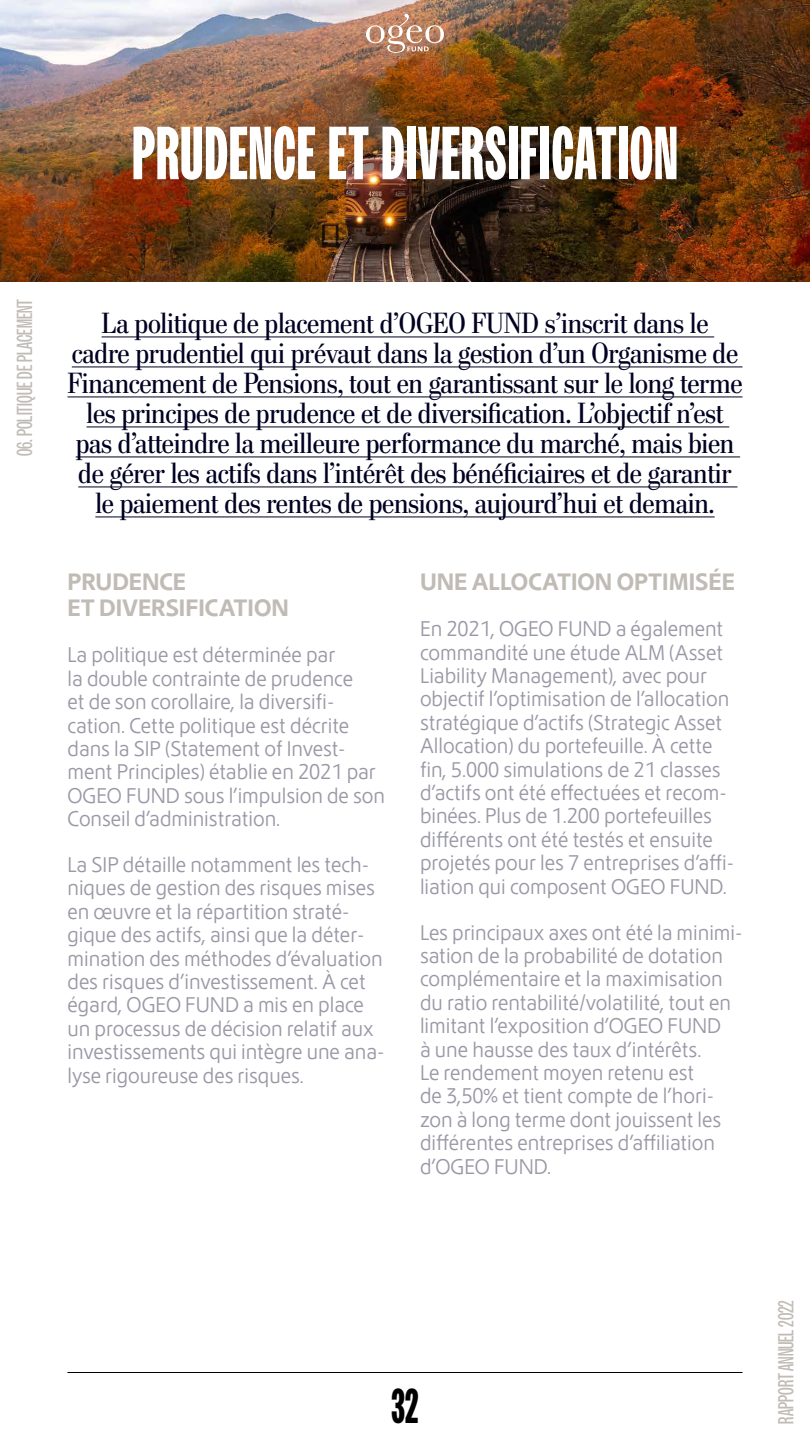
<style>
.page{position:relative;width:810px;height:1440px;background:#fff}
.page>*{position:absolute;margin:0;border:0;box-sizing:border-box;transform-origin:0 0}
.t1{font:900 75px "Owners XX Narrow";letter-spacing:.015em;color:#fff}
.t2{font:900 48.97px "Owners XX Narrow";color:#000}
.t3{font:29.25px/30px "Stilson";letter-spacing:-.01em;color:#002;text-align:center}
.t4{font:700 21.75px/26.1px "Lotus Eden";color:#c0bcb5;scale:.95 1}
.t5{font:500 21.75px "Owners X Narrow";color:#c0bcb5}
.t6{font:300 19.5px/23.4px "Lotus Eden";color:#9999a7;scale:.95 1}
</style>
<div class="page">
<img style="left:0;top:0;width:810px;height:281px">
<hr style="left:68px;top:1372px;width:674px;height:1px;background:#000">
<svg style="left:366px;top:14px;width:78px;height:39px;background:#c2957b"></svg>
<hr style="left:102px;top:337px;width:612px;height:1px;background:#002">
<hr style="left:72px;top:367px;width:671px;height:1px;background:#002">
<hr style="left:68px;top:397px;width:674px;height:1px;background:#002">
<hr style="left:87px;top:427px;width:642px;height:1px;background:#002">
<hr style="left:76px;top:457px;width:664px;height:1px;background:#002">
<hr style="left:78px;top:487px;width:660px;height:1px;background:#002">
<hr style="left:95px;top:517px;width:620px;height:1px;background:#002">
<h1 class="t1" style="left:132px;top:112px;width:547px">PRUDENCE ET DIVERSIFICATION</h1>
<p class="t5" style="left:13px;top:456px;width:159px;rotate:-90deg">06. POLITIQUE DE PLACEMENT</p>
<p class="t3" style="left:68px;top:308px;width:676px">La politique de placement d’OGEO FUND s’inscrit dans le<br>cadre prudentiel qui prévaut dans la gestion d’un Organisme de Financement de Pensions, tout en garantissant sur le long terme les principes de prudence et de diversification. L’objectif n’est pas d’atteindre la meilleure performance du marché, mais bien de gérer les actifs dans l’intérêt des bénéficiaires et de garantir le paiement des rentes de pensions, aujourd’hui et demain.</p>
<p class="t4" style="left:68px;top:568px;width:235px">PRUDENCE<br>ET DIVERSIFICATION</p>
<p class="t6" style="left:68px;top:643px;width:336px">La politique est déterminée par<br>la double contrainte de prudence<br>et de son corollaire, la diversifi&shy;cation. Cette politique est décrite dans la SIP (Statement of Invest&shy;ment Principles) établie en 2021 par OGEO FUND sous l’impulsion de son Conseil d’administration.</p>
<p class="t6" style="left:68px;top:853px;width:335px">La SIP détaille notamment les tech&shy;niques de gestion des risques mises en œuvre et la répartition straté&shy;gique des actifs, ainsi que la déter&shy;mination des méthodes d’évaluation des risques d’investissement. À cet égard, OGEO FUND a mis en place un processus de décision relatif aux investissements qui intègre une ana&shy;lyse rigoureuse des risques.</p>
<p class="t4" style="left:420px;top:568px;width:333px">UNE ALLOCATION OPTIMISÉE</p>
<p class="t6" style="left:420px;top:617px;width:332px">En 2021, OGEO FUND a également commandité une étude ALM (Asset Liability Management), avec pour objectif l’optimisation de l’allocation stratégique d’actifs (Strategic Asset Allocation) du portefeuille. À cette fin, 5.000 simulations de 21 classes d’actifs ont été effectuées et recom&shy;binées. Plus de 1.200 portefeuilles différents ont été testés et ensuite projetés pour les 7 entreprises d’affi&shy;liation qui composent OGEO FUND.</p>
<p class="t6" style="left:420px;top:920px;width:341px">Les principaux axes ont été la minimi&shy;sation de la probabilité de dotation complémentaire et la maximisation du ratio rentabilité/volatilité, tout en limitant l’exposition d’OGEO FUND<br>à une hausse des taux d’intérêts.<br>Le rendement moyen retenu est<br>de 3,50% et tient compte de l’hori&shy;zon à long terme dont jouissent les différentes entreprises d’affiliation d’OGEO FUND.</p>
<h2 class="t2" style="left:392px;top:1379px;width:28px">32</h2>
<p class="t5" style="left:774px;top:1424px;width:125px;rotate:-90deg">RAPPORT ANNUEL 2022</p>
</div>
